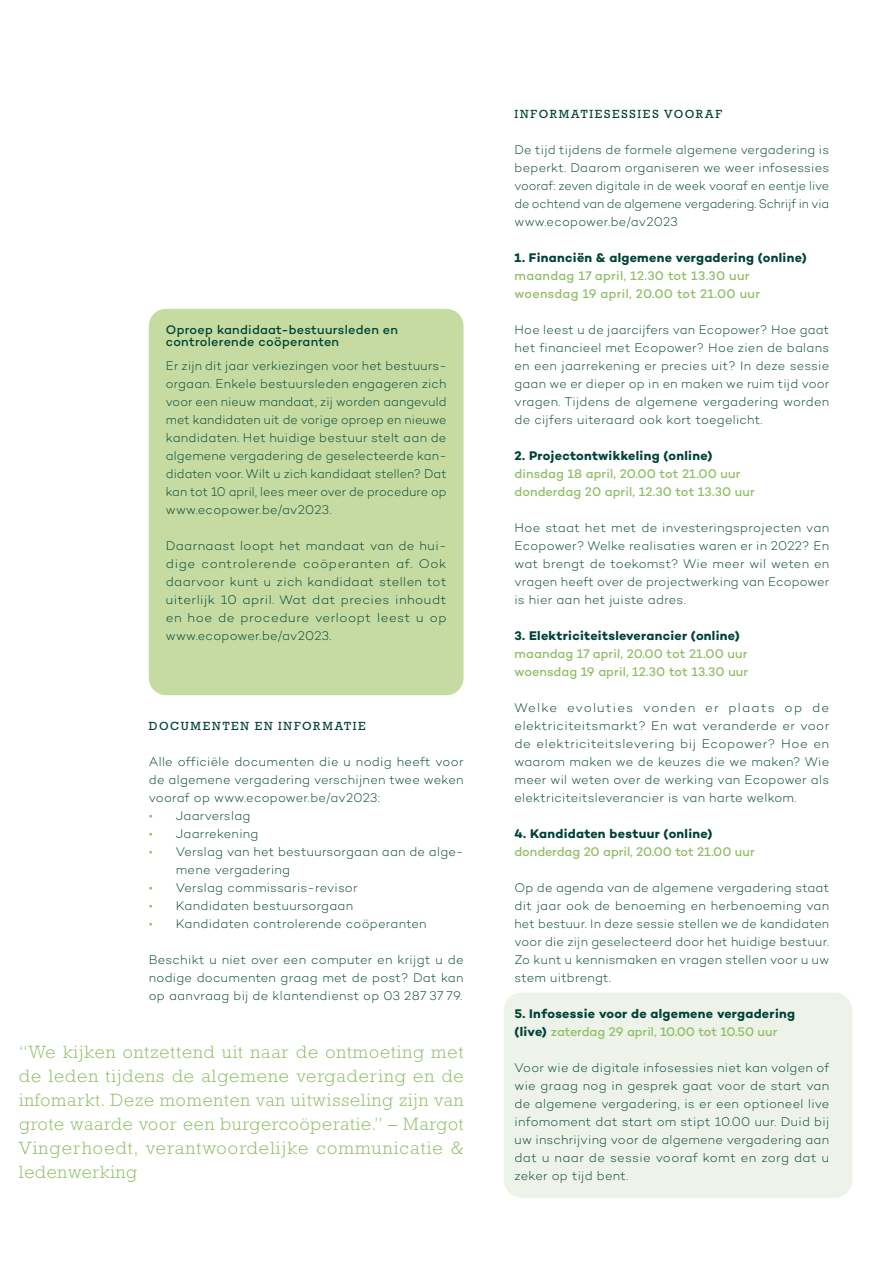
<style>
.page{position:relative;width:893px;height:1263px;background:#fff}
.page>*{position:absolute;margin:0;border:0;box-sizing:border-box;transform-origin:0 0}
.t1{font:300 18px/24px "Rockwell Std";letter-spacing:.065em;color:#90be66;text-align:justify}
.t2{font:300 12.75px/18px "Campton";letter-spacing:.02em;color:#004336;text-align:justify}
.t3{font:500 12.75px/18px "Campton";letter-spacing:.01em;color:#90be66}
.t4{font:700 12.75px/18px "Campton";letter-spacing:.02em;color:#004336}
.t5{font:500 12.75px/12px "Campton";letter-spacing:.02em;color:#004336}
.t6{font:12px "Rockwell Std";letter-spacing:.145em;color:#004336}
.s1{color:#90be66}
.s2{font-weight:500;color:#90be66}
</style>
<div class="page">
<div style="left:504px;top:992px;width:348px;height:206px;background:#eef3e9;border-radius:18px"></div>
<div style="left:149px;top:309px;width:314px;height:386px;background:#c5dba1;border-radius:17px"></div>
<p class="t5" style="left:166px;top:323px;width:234px">Oproep kandidaat-bestuursleden en controlerende coöperanten</p>
<p class="t2" style="left:166px;top:356px;width:282px">Er zijn dit jaar verkiezingen voor het bestuurs&shy;orgaan. Enkele bestuursleden engageren zich voor een nieuw mandaat, zij worden aangevuld met kandidaten uit de vorige oproep en nieuwe kandidaten. Het huidige bestuur stelt aan de algemene vergadering de geselecteerde kan&shy;didaten voor. Wilt u zich kandidaat stellen? Dat kan tot 10 april, lees meer over de procedure op www.ecopower.be/av2023.</p>
<p class="t2" style="left:166px;top:536px;width:282px">Daarnaast loopt het mandaat van de hui&shy;dige controlerende coöperanten af. Ook daarvoor kunt u zich kandidaat stellen tot uiterlijk 10 april. Wat dat precies inhoudt en hoe de procedure verloopt leest u op www.ecopower.be/av2023.</p>
<p class="t6" style="left:149px;top:719px;width:218px">DOCUMENTEN EN INFORMATIE</p>
<p class="t2" style="left:149px;top:752px;width:316px">Alle officiële documenten die u nodig heeft voor de algemene vergadering verschijnen twee weken vooraf op www.ecopower.be/av2023:</p>
<p class="t2" style="left:149px;top:806px;width:103px"><span class="s1">•</span> Jaarverslag</p>
<p class="t2" style="left:149px;top:824px;width:111px"><span class="s1">•</span> Jaarrekening</p>
<p class="t2" style="left:176px;top:842px;width:289px;text-indent:-27px"><span class="s1">•</span> Verslag van het bestuursorgaan aan de alge&shy;mene vergadering</p>
<p class="t2" style="left:149px;top:878px;width:210px"><span class="s1">•</span> Verslag commissaris-revisor</p>
<p class="t2" style="left:149px;top:896px;width:206px"><span class="s1">•</span> Kandidaten bestuursorgaan</p>
<p class="t2" style="left:149px;top:914px;width:279px"><span class="s1">•</span> Kandidaten controlerende coöperanten</p>
<p class="t2" style="left:149px;top:950px;width:316px">Beschikt u niet over een computer en krijgt u de nodige documenten graag met de post? Dat kan op aanvraag bij de klantendienst op 03 287 37 79.</p>
<p class="t1" style="left:19px;top:1040px;width:446px">“We kijken ontzettend uit naar de ontmoeting met de leden tijdens de algemene vergadering en de infomarkt. Deze momenten van uitwisseling zijn van grote waarde voor een burgercoöperatie.” – Margot Vingerhoedt, verantwoordelijke communicatie &amp; ledenwerking</p>
<p class="t6" style="left:514px;top:107px;width:209px">INFORMATIESESSIES VOORAF</p>
<p class="t2" style="left:514px;top:140px;width:316px">De tijd tijdens de formele algemene vergadering is beperkt. Daarom organiseren we weer infosessies vooraf: zeven digitale in de week vooraf en eentje live de ochtend van de algemene vergadering. Schrijf in via www.ecopower.be/av2023</p>
<p class="t4" style="left:514px;top:248px;width:294px">1. Financiën &amp; algemene vergadering (online)</p>
<p class="t3" style="left:514px;top:266px;width:247px">maandag 17 april, 12.30 tot 13.30 uur woensdag 19 april, 20.00 tot 21.00 uur</p>
<p class="t2" style="left:514px;top:320px;width:316px">Hoe leest u de jaarcijfers van Ecopower? Hoe gaat het financieel met Ecopower? Hoe zien de balans en een jaarrekening er precies uit? In deze sessie gaan we er dieper op in en maken we ruim tijd voor vragen. Tijdens de algemene vergadering worden de cijfers uiteraard ook kort toegelicht.</p>
<p class="t4" style="left:514px;top:446px;width:199px">2. Projectontwikkeling (online)</p>
<p class="t3" style="left:514px;top:464px;width:242px">dinsdag 18 april, 20.00 tot 21.00 uur donderdag 20 april, 12.30 tot 13.30 uur</p>
<p class="t2" style="left:514px;top:518px;width:316px">Hoe staat het met de investeringsprojecten van Ecopower? Welke realisaties waren er in 2022? En wat brengt de toekomst? Wie meer wil weten en vragen heeft over de projectwerking van Ecopower is hier aan het juiste adres.</p>
<p class="t4" style="left:514px;top:626px;width:227px">3. Elektriciteitsleverancier (online)</p>
<p class="t3" style="left:514px;top:644px;width:235px">maandag 17 april, 20.00 tot 21.00 uur woensdag 19 april, 12.30 tot 13.30 uur</p>
<p class="t2" style="left:514px;top:698px;width:316px">Welke evoluties vonden er plaats op de elektriciteitsmarkt? En wat veranderde er voor de elektriciteitslevering bij Ecopower? Hoe en waarom maken we de keuzes die we maken? Wie meer wil weten over de werking van Ecopower als elektriciteitsleverancier is van harte welkom.</p>
<p class="t4" style="left:514px;top:824px;width:199px">4. Kandidaten bestuur (online)</p>
<p class="t3" style="left:514px;top:842px;width:242px">donderdag 20 april, 20.00 tot 21.00 uur</p>
<p class="t2" style="left:514px;top:878px;width:316px">Op de agenda van de algemene vergadering staat dit jaar ook de benoeming en herbenoeming van het bestuur. In deze sessie stellen we de kandidaten voor die zijn geselecteerd door het huidige bestuur.<br>Zo kunt u kennismaken en vragen stellen voor u uw stem uitbrengt.</p>
<p class="t4" style="left:514px;top:1004px;width:282px">5. Infosessie voor de algemene vergadering (live) <span class="s2">zaterdag 29 april, 10.00 tot 10.50 uur</span></p>
<p class="t2" style="left:514px;top:1058px;width:316px">Voor wie de digitale infosessies niet kan volgen of wie graag nog in gesprek gaat voor de start van de algemene vergadering, is er een optioneel live infomoment dat start om stipt 10.00 uur. Duid bij uw inschrijving voor de algemene vergadering aan dat u naar de sessie vooraf komt en zorg dat u zeker op tijd bent.</p>
</div>
